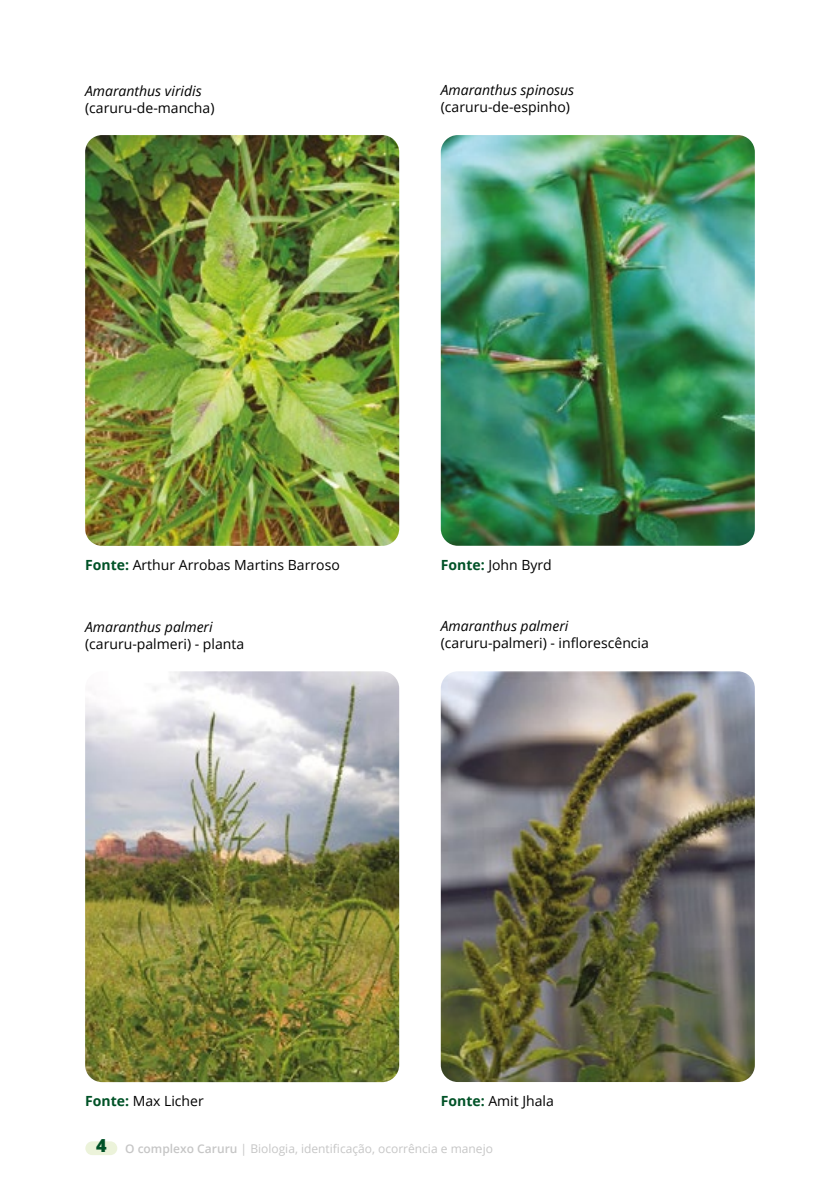
<style>
.page{position:relative;width:840px;height:1191px;background:#fff}
.page>*{position:absolute;margin:0;border:0;box-sizing:border-box;transform-origin:0 0}
.t1{font:14px "Open Sans";color:#000}
.t2{font:italic 14px "Open Sans";color:#000}
.t3{font:12px "Open Sans";color:#c6c6c6}
.s1{font-weight:700;color:#005227}
.s2{font-weight:800;font-size:18px;color:#005227}
.s3{font-weight:600}
</style>
<div class="page">
<img style="left:85px;top:135px;width:314px;height:411px">
<img style="left:440px;top:135px;width:314px;height:411px">
<img style="left:85px;top:671px;width:314px;height:411px">
<img style="left:440px;top:671px;width:314px;height:411px">
<div style="left:85px;top:1141px;width:32px;height:14px;background:#ecf3da;border-radius:7px"></div>
<p class="t2" style="left:85px;top:81px;width:118px">Amaranthus viridis</p>
<p class="t1" style="left:85px;top:98px;width:131px">(caruru-de-mancha)</p>
<p class="t2" style="left:440px;top:80px;width:135px">Amaranthus spinosus</p>
<p class="t1" style="left:440px;top:97px;width:131px">(caruru-de-espinho)</p>
<p class="t1" style="left:85px;top:555px;width:256px"><span class="s1">Fonte:</span> Arthur Arrobas Martins Barroso</p>
<p class="t2" style="left:85px;top:617px;width:129px">Amaranthus palmeri</p>
<p class="t1" style="left:85px;top:634px;width:160px">(caruru-palmeri) - planta</p>
<p class="t1" style="left:440px;top:555px;width:112px"><span class="s1">Fonte:</span> John Byrd</p>
<p class="t2" style="left:440px;top:616px;width:129px">Amaranthus palmeri</p>
<p class="t1" style="left:440px;top:633px;width:209px">(caruru-palmeri) - inflorescência</p>
<p class="t1" style="left:85px;top:1091px;width:120px"><span class="s1">Fonte:</span> Max Licher</p>
<p class="t1" style="left:440px;top:1091px;width:114px"><span class="s1">Fonte:</span> Amit Jhala</p>
<p class="t3" style="left:96px;top:1140px;width:398px"><span class="s2">4</span> <span class="s3">O complexo Caruru</span> | Biologia, identificação, ocorrência e manejo</p>
</div>
